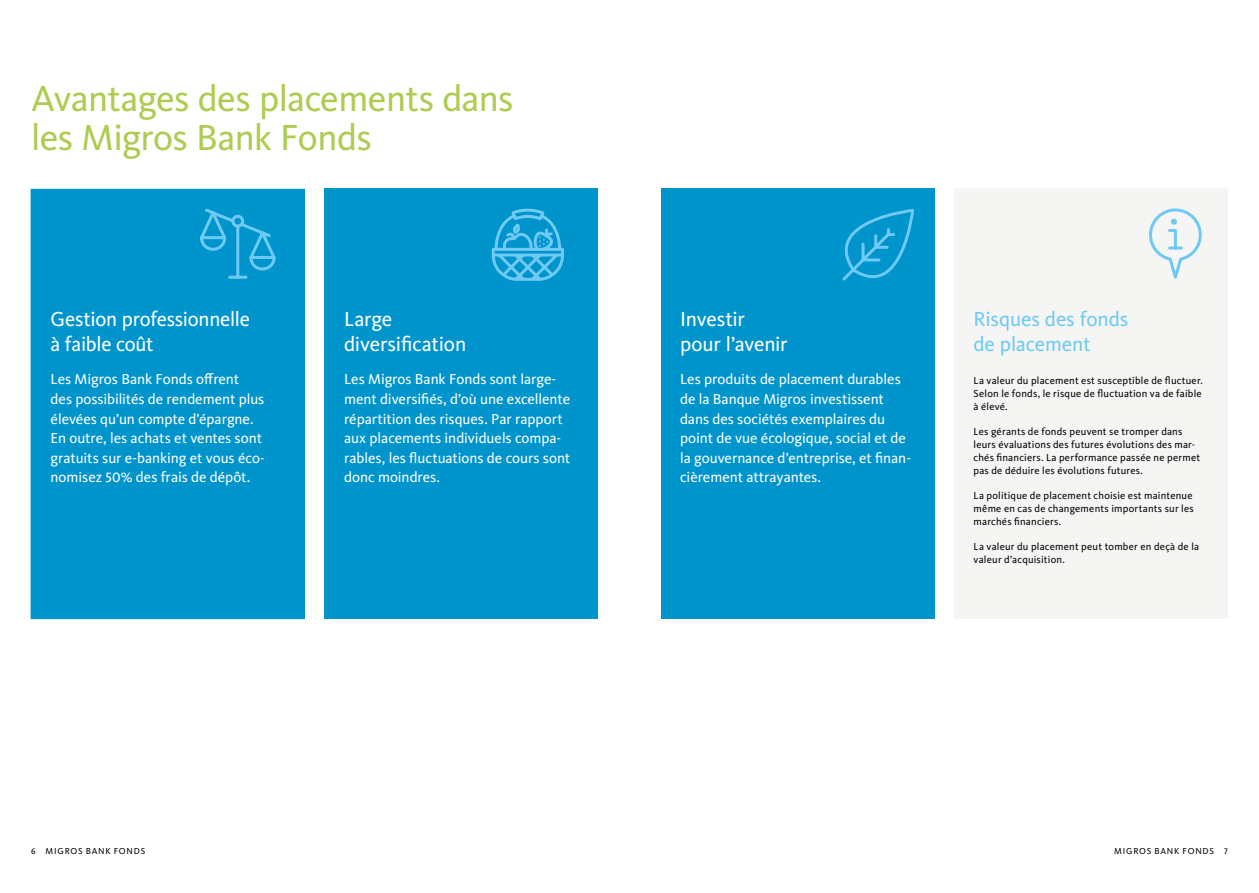
<style>
.page{position:relative;width:1259px;height:893px;background:#fff}
.page>*{position:absolute;margin:0;border:0;box-sizing:border-box;transform-origin:0 0}
.t1{font:37.5px/39.2px "Migrosbank Kievit";letter-spacing:-.015em;color:#aecc52}
.t2{font:21px/25.5px "Migrosbank Kievit";letter-spacing:-.01em;color:#fff}
.t3{font:21px/25.5px "Migrosbank Kievit";letter-spacing:-.005em;color:#6fcaf3}
.t4{font:15px/19.5px "Migrosbank Kievit";letter-spacing:-.005em;color:#fff}
.t5{font:10.5px/12.8px "Migrosbank Kievit";letter-spacing:.02em;color:#000;text-align:justify}
.t6{font:9px "Migrosbank Kievit";letter-spacing:.085em;color:#000}
</style>
<div class="page">
<div style="left:31px;top:189px;width:274px;height:430px;background:#0094cc"></div>
<div style="left:324px;top:189px;width:274px;height:430px;background:#0094cc"></div>
<div style="left:660px;top:189px;width:274px;height:430px;background:#0094cc"></div>
<div style="left:954px;top:189px;width:274px;height:430px;background:#f5f5f4"></div>
<svg style="left:1149px;top:208px;width:53px;height:71px"></svg>
<svg style="left:200px;top:208px;width:76px;height:71px"></svg>
<svg style="left:491px;top:208px;width:73px;height:73px"></svg>
<svg style="left:842px;top:209px;width:73px;height:72px"></svg>
<h1 class="t1" style="left:31px;top:79px;width:484px">Avantages des placements dans les Migros Bank Fonds</h1>
<h2 class="t2" style="left:51px;top:306px;width:201px">Gestion professionnelle à faible coût</h2>
<h2 class="t2" style="left:344px;top:306px;width:124px">Large diversification</h2>
<h2 class="t2" style="left:680px;top:306px;width:109px">Investir pour l’avenir</h2>
<h2 class="t3" style="left:973px;top:306px;width:156px">Risques des fonds de placement</h2>
<p class="t5" style="left:973px;top:375px;width:231px">La valeur du placement est susceptible de fluctuer.<br>Selon le fonds, le risque de fluctuation va de faible à élevé.</p>
<p class="t5" style="left:973px;top:426px;width:228px;text-align:left">Les gérants de fonds peuvent se tromper dans leurs évaluations des futures évolutions des mar&shy;chés financiers. La performance passée ne permet pas de déduire les évolutions futures.</p>
<p class="t5" style="left:973px;top:489px;width:222px">La politique de placement choisie est maintenue même en cas de changements importants sur les marchés financiers.</p>
<p class="t5" style="left:973px;top:540px;width:227px">La valeur du placement peut tomber en deçà de la valeur d’acquisition.</p>
<p class="t4" style="left:51px;top:370px;width:215px">Les Migros Bank Fonds offrent des possibilités de rendement plus élevées qu’un compte d’épargne.<br>En outre, les achats et ventes sont gratuits sur e-banking et vous éco&shy;nomisez 50% des frais de dépôt.</p>
<p class="t4" style="left:344px;top:370px;width:228px">Les Migros Bank Fonds sont large&shy;ment diversifiés, d’où une excellente répartition des risques. Par rapport aux placements individuels compa&shy;rables, les fluctuations de cours sont donc moindres.</p>
<p class="t4" style="left:680px;top:370px;width:232px">Les produits de placement durables de la Banque Migros investissent dans des sociétés exemplaires du point de vue écologique, social et de la gouvernance d’entreprise, et finan&shy;cièrement attrayantes.</p>
<p class="t6" style="left:31px;top:846px;width:116px">6 MIGROS BANK FONDS</p>
<p class="t6" style="left:1114px;top:846px;width:115px">MIGROS BANK FONDS 7</p>
</div>
